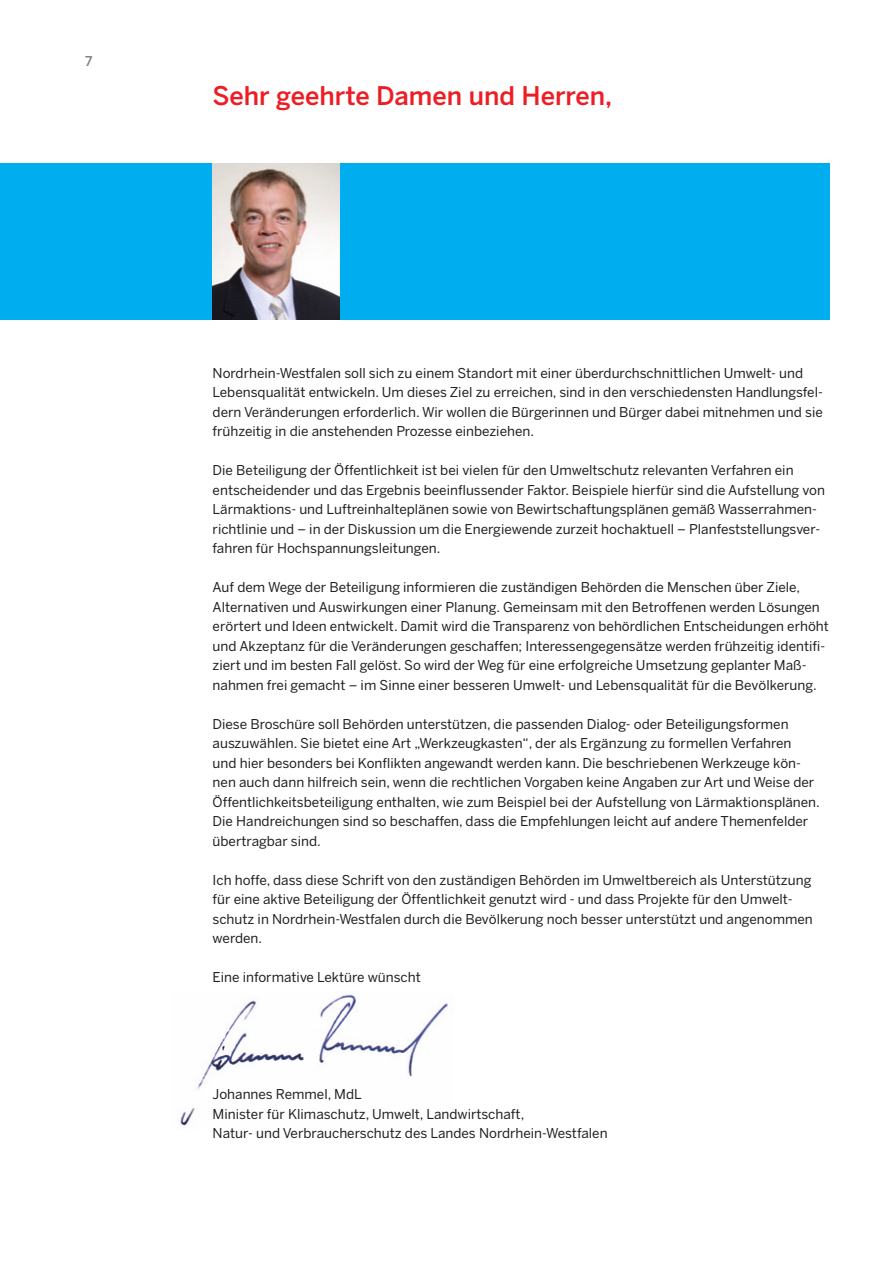
<style>
.page{position:relative;width:893px;height:1263px;background:#fff}
.page>*{position:absolute;margin:0;border:0;box-sizing:border-box;transform-origin:0 0}
.t1{font:500 25.5px "Benton Sans";color:#ee1d23}
.t2{font:13.5px/19.5px "Benton Sans";color:#231f20}
.t3{font:500 13.5px "Benton Sans";color:#808285}
</style>
<div class="page">
<img style="left:180px;top:994px;width:268px;height:132px">
<div style="left:0;top:163px;width:213px;height:156px;background:#00aeef"></div>
<img style="left:213px;top:163px;width:127px;height:156px">
<div style="left:340px;top:163px;width:489px;height:156px;background:#00aeef"></div>
<p class="t3" style="left:85px;top:53px;width:9px">7</p>
<p class="t1" style="left:213px;top:81px;width:401px">Sehr geehrte Damen und Herren,</p>
<p class="t2" style="left:213px;top:363px;width:612px">Nordrhein-Westfalen soll sich zu einem Standort mit einer überdurchschnittlichen Umwelt- und Lebensqualität entwickeln. Um dieses Ziel zu erreichen, sind in den verschiedensten Handlungsfel&shy;dern Veränderungen erforderlich. Wir wollen die Bürgerinnen und Bürger dabei mitnehmen und sie frühzeitig in die anstehenden Prozesse einbeziehen.</p>
<p class="t2" style="left:213px;top:460px;width:614px">Die Beteiligung der Öffentlichkeit ist bei vielen für den Umweltschutz relevanten Verfahren ein entscheidender und das Ergebnis beeinflussender Faktor. Beispiele hierfür sind die Aufstellung von Lärmaktions- und Luftreinhalteplänen sowie von Bewirtschaftungsplänen gemäß Wasserrahmen&shy;richtlinie und – in der Diskussion um die Energiewende zurzeit hochaktuell – Planfeststellungsver&shy;fahren für Hochspannungsleitungen.</p>
<p class="t2" style="left:213px;top:577px;width:618px">Auf dem Wege der Beteiligung informieren die zuständigen Behörden die Menschen über Ziele, Alternativen und Auswirkungen einer Planung. Gemeinsam mit den Betroffenen werden Lösungen erörtert und Ideen entwickelt. Damit wird die Transparenz von behördlichen Entscheidungen erhöht und Akzeptanz für die Veränderungen geschaffen; Interessengegensätze werden frühzeitig identifi&shy;ziert und im besten Fall gelöst. So wird der Weg für eine erfolgreiche Umsetzung geplanter Maß&shy;nahmen frei gemacht – im Sinne einer besseren Umwelt- und Lebensqualität für die Bevölkerung.</p>
<p class="t2" style="left:213px;top:714px;width:609px">Diese Broschüre soll Behörden unterstützen, die passenden Dialog- oder Beteiligungsformen auszuwählen. Sie bietet eine Art „Werkzeugkasten“, der als Ergänzung zu formellen Verfahren<br>und hier besonders bei Konflikten angewandt werden kann. Die beschriebenen Werkzeuge kön&shy;nen auch dann hilfreich sein, wenn die rechtlichen Vorgaben keine Angaben zur Art und Weise der Öffentlichkeitsbeteiligung enthalten, wie zum Beispiel bei der Aufstellung von Lärmaktionsplänen.<br>Die Handreichungen sind so beschaffen, dass die Empfehlungen leicht auf andere Themenfelder übertragbar sind.</p>
<p class="t2" style="left:213px;top:870px;width:602px">Ich hoffe, dass diese Schrift von den zuständigen Behörden im Umweltbereich als Unterstützung für eine aktive Beteiligung der Öffentlichkeit genutzt wird - und dass Projekte für den Umwelt&shy;schutz in Nordrhein-Westfalen durch die Bevölkerung noch besser unterstützt und angenommen werden.</p>
<p class="t2" style="left:213px;top:967px;width:210px">Eine informative Lektüre wünscht</p>
<p class="t2" style="left:213px;top:1084px;width:397px">Johannes Remmel, MdL<br>Minister für Klimaschutz, Umwelt, Landwirtschaft,<br>Natur- und Verbraucherschutz des Landes Nordrhein-Westfalen</p>
</div>
